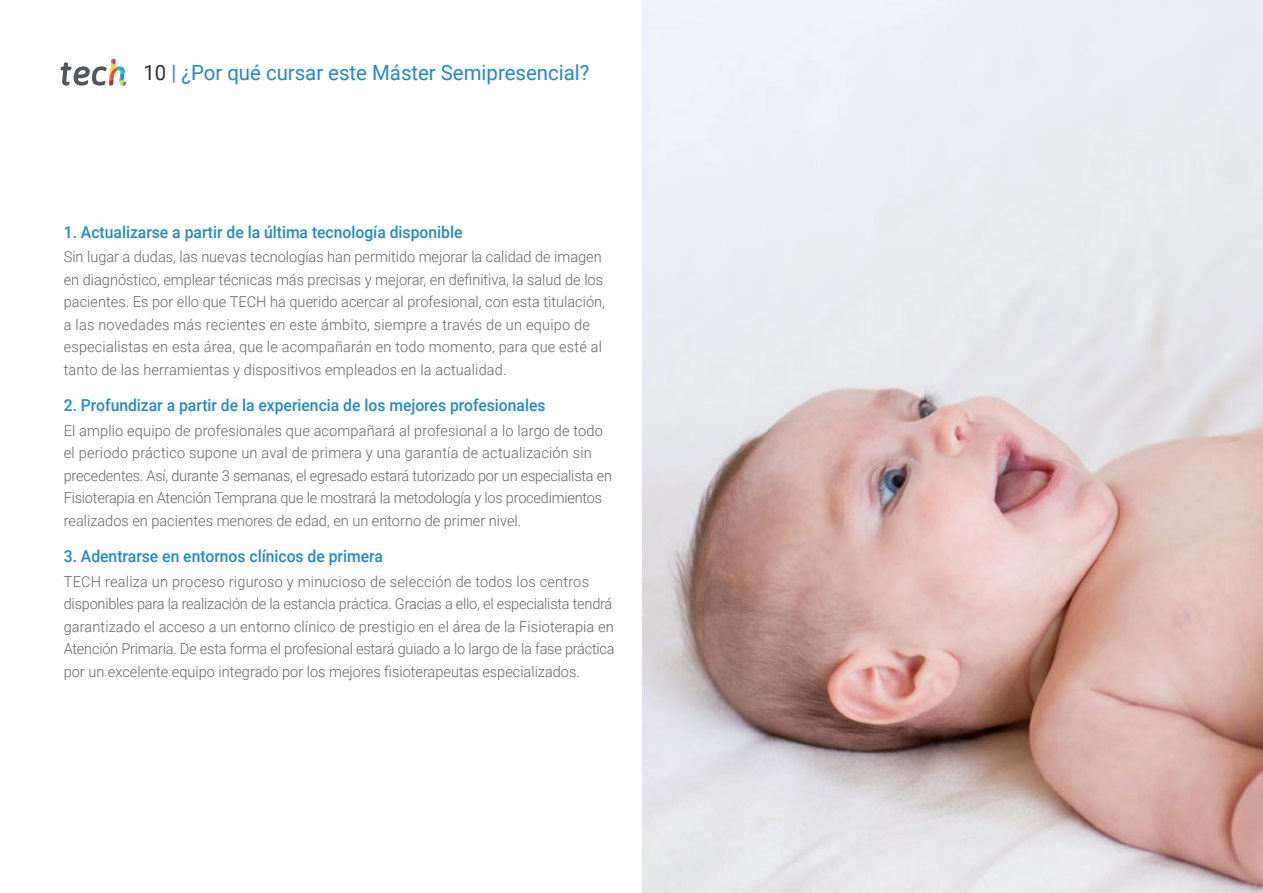
<style>
.page{position:relative;width:1263px;height:893px;background:#fff}
.page>*{position:absolute;margin:0;border:0;box-sizing:border-box;transform-origin:0 0}
.t1{font:21px "Roboto";color:#2488c9}
.t2{font:500 16.5px "Roboto";color:#2488c9;scale:.95 1}
.t3{font:300 15px/22.5px "Roboto";color:#61646a}
.s1{color:#312e20}
</style>
<div class="page">
<svg style="left:61px;top:59px;width:65px;height:27px"></svg>
<img style="left:642px;top:0;width:621px;height:893px">
<h1 class="t1" style="left:144px;top:57px;width:447px"><span class="s1">10</span> | ¿Por qué cursar este Máster Semipresencial?</h1>
<p class="t2" style="left:64px;top:220px;width:421px">1. Actualizarse a partir de la última tecnología disponible</p>
<p class="t3" style="left:64px;top:245px;width:543px">Sin lugar a dudas, las nuevas tecnologías han permitido mejorar la calidad de imagen en diagnóstico, emplear técnicas más precisas y mejorar, en definitiva, la salud de los pacientes. Es por ello que TECH ha querido acercar al profesional, con esta titulación, a las novedades más recientes en este ámbito, siempre a través de un equipo de especialistas en esta área, que le acompañarán en todo momento, para que esté al tanto de las herramientas y dispositivos empleados en la actualidad.</p>
<p class="t2" style="left:64px;top:394px;width:509px">2. Profundizar a partir de la experiencia de los mejores profesionales</p>
<p class="t3" style="left:64px;top:419px;width:550px">El amplio equipo de profesionales que acompañará al profesional a lo largo de todo el periodo práctico supone un aval de primera y una garantía de actualización sin precedentes. Así, durante 3 semanas, el egresado estará tutorizado por un especialista en Fisioterapia en Atención Temprana que le mostrará la metodología y los procedimientos realizados en pacientes menores de edad, en un entorno de primer nivel.</p>
<p class="t2" style="left:64px;top:545px;width:337px">3. Adentrarse en entornos clínicos de primera</p>
<p class="t3" style="left:64px;top:569px;width:552px">TECH realiza un proceso riguroso y minucioso de selección de todos los centros disponibles para la realización de la estancia práctica. Gracias a ello, el especialista tendrá garantizado el acceso a un entorno clínico de prestigio en el área de la Fisioterapia en Atención Primaria. De esta forma el profesional estará guiado a lo largo de la fase práctica por un excelente equipo integrado por los mejores fisioterapeutas especializados.</p>
</div>
